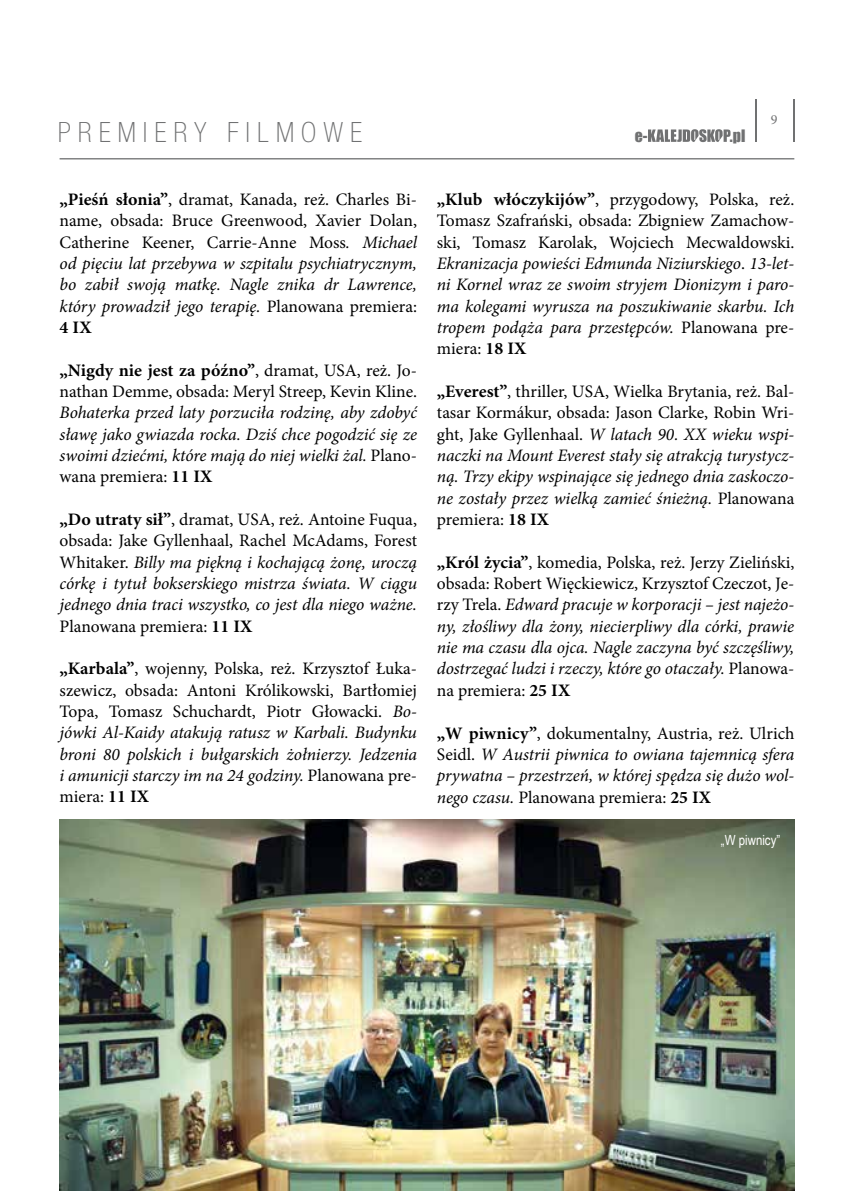
<style>
.page{position:relative;width:844px;height:1191px;background:#fff}
.page>*{position:absolute;margin:0;border:0;box-sizing:border-box;transform-origin:0 0}
.t1{font:100 condensed 28px "Helvetica Neue LT Pro";letter-spacing:.25em;color:#707172}
.t2{font:italic 17.5px/21.3px "Minion Pro";letter-spacing:-.005em;color:#000;text-align:justify}
.t3{font:17.5px/21.3px "Minion Pro";color:#000;text-align:justify}
.t4{font:15.75px "Impact";color:#707172}
.t5{font:14px "Arial Narrow";color:#fff}
.t6{font:14px "Minion Pro";color:#707172}
.s1{font-weight:700}
.s2{font-style:italic}
.s3{font-style:normal}
.s4{font-weight:700;font-style:normal}
</style>
<div class="page">
<hr style="left:754px;top:99px;width:2px;height:43px;background:#707172">
<hr style="left:792px;top:99px;width:2px;height:43px;background:#707172">
<hr style="left:60px;top:158px;width:734px;height:1px;background:#707172">
<svg style="left:648px;top:129px;width:82px;height:13px"></svg>
<img style="left:60px;top:819px;width:734px;height:372px">
<h1 class="t1" style="left:58px;top:117px;width:305px">PREMIERY FILMOWE</h1>
<p class="t4" style="left:634px;top:124px;width:14px">e-</p>
<p class="t4" style="left:729px;top:123px;width:17px">.pl</p>
<p class="t6" style="left:770px;top:110px;width:8px">9</p>
<p class="t3" style="left:60px;top:189px;width:359px"><span class="s1">„Pieśń słonia”</span>, dramat, Kanada, reż. Charles Bi&shy;name, obsada: Bruce Greenwood, Xavier Dolan, Catherine Keener, Carrie-Anne Moss<span class="s2">. Michael od pięciu lat przebywa w szpitalu psychiatrycznym, bo zabił swoją matkę. Nagle znika dr Lawrence, który prowadził jego terapię.</span> Planowana premiera:<br><span class="s1">4 IX</span></p>
<p class="t3" style="left:60px;top:359px;width:359px"><span class="s1">„Nigdy nie jest za późno”</span>, dramat, USA, reż. Jo&shy;nathan Demme, obsada: Meryl Streep, Kevin Kline.</p>
<p class="t2" style="left:60px;top:402px;width:359px">Bohaterka przed laty porzuciła rodzinę, aby zdobyć sławę jako gwiazda rocka. Dziś chce pogodzić się ze swoimi dziećmi, które mają do niej wielki żal. <span class="s3">Plano&shy;wana premiera:</span> <span class="s4">11 IX</span></p>
<p class="t2" style="left:60px;top:509px;width:359px"><span class="s4">„Do utraty sił”</span><span class="s3">, dramat, USA, reż. Antoine Fuqua, obsada: Jake Gyllenhaal, Rachel McAdams, Forest Whitaker.</span> Billy ma piękną i kochającą żonę, uroczą córkę i tytuł bokserskiego mistrza świata. W ciągu jednego dnia traci wszystko, co jest dla niego ważne.<br><span class="s3">Planowana premiera:</span> <span class="s4">11 IX</span></p>
<p class="t3" style="left:60px;top:658px;width:359px"><span class="s1">„Karbala”</span>, wojenny, Polska, reż. Krzysztof Łuka&shy;szewicz, obsada: Antoni Królikowski, Bartłomiej Topa, Tomasz Schuchardt, Piotr Głowacki. <span class="s2">Bo&shy;jówki Al-Kaidy atakują ratusz w Karbali. Budynku broni 80 polskich i bułgarskich żołnierzy. Jedzenia i amunicji starczy im na 24 godziny.</span> Planowana pre&shy;miera: <span class="s1">11 IX</span></p>
<p class="t2" style="left:437px;top:189px;width:359px"><span class="s4">„Klub włóczykijów”</span><span class="s3">, przygodowy, Polska, reż.<br>Tomasz Szafrański, obsada: Zbigniew Zamachow&shy;ski, Tomasz Karolak, Wojciech Mecwaldowski.<br></span>Ekranizacja powieści Edmunda Niziurskiego<span class="s3">.</span> 13-let&shy;ni Kornel wraz ze swoim stryjem Dionizym i paro&shy;ma kolegami wyrusza na poszukiwanie skarbu. Ich tropem podąża para przestępców. <span class="s3">Planowana pre&shy;miera:</span> <span class="s4">18 IX</span></p>
<p class="t2" style="left:437px;top:381px;width:359px"><span class="s4">„Everest”</span><span class="s3">, thriller, USA, Wielka Brytania, reż. Bal&shy;tasar Kormákur, obsada: Jason Clarke, Robin Wri&shy;ght, Jake Gyllenhaal.</span> W latach 90. XX wieku wspi&shy;naczki na Mount Everest stały się atrakcją turystycz&shy;ną. Trzy ekipy wspinające się jednego dnia zaskoczo&shy;ne zostały przez wielką zamieć śnieżną. <span class="s3">Planowana premiera:</span> <span class="s4">18 IX</span></p>
<p class="t2" style="left:437px;top:551px;width:359px"><span class="s4">„Król życia”</span><span class="s3">, komedia, Polska, reż. Jerzy Zieliński, obsada: Robert Więckiewicz, Krzysztof Czeczot, Je&shy;rzy Trela.</span> Edward pracuje w korporacji – jest najeżo&shy;ny, złośliwy dla żony, niecierpliwy dla córki, prawie nie ma czasu dla ojca. Nagle zaczyna być szczęśliwy, dostrzegać ludzi i rzeczy, które go otaczały. <span class="s3">Planowa&shy;na premiera:</span> <span class="s4">25 IX</span></p>
<p class="t2" style="left:437px;top:722px;width:359px"><span class="s4">„W piwnicy”</span><span class="s3">, dokumentalny, Austria, reż. Ulrich Seidl.</span> W Austrii piwnica to owiana tajemnicą sfera prywatna – przestrzeń, w której spędza się dużo wol&shy;nego czasu. <span class="s3">Planowana premiera:</span> <span class="s4">25 IX</span></p>
<p class="t5" style="left:720px;top:829px;width:61px">„W piwnicy”</p>
</div>
